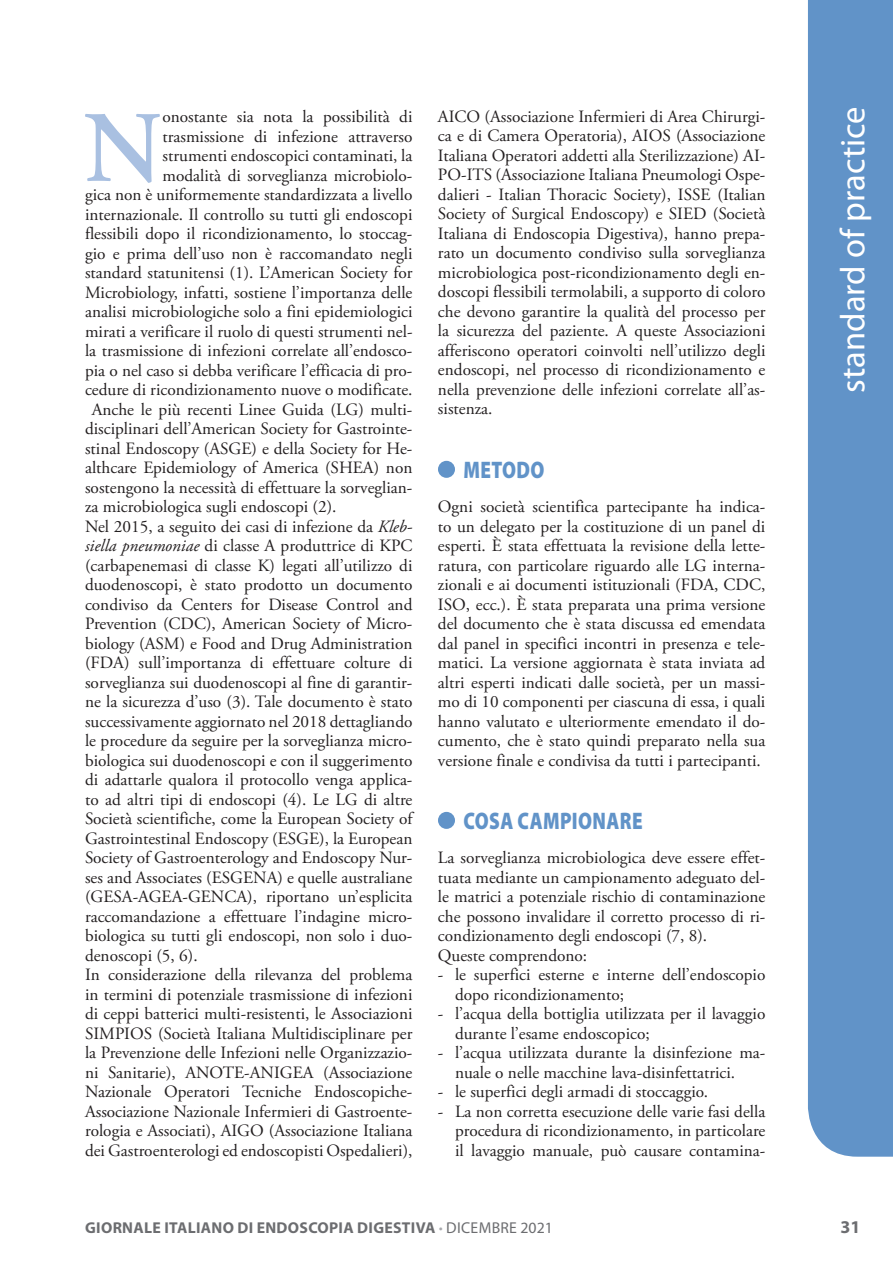
<style>
.page{position:relative;width:893px;height:1263px;background:#fff}
.page>*{position:absolute;margin:0;border:0;box-sizing:border-box;transform-origin:0 0}
.t1{font:600 100.95px "Adobe Garamond Pro";color:#a9c0e1}
.t2{font:34.5px "Myriad Pro";color:#fff}
.t3{font:900 24px "Myriad Pro";letter-spacing:.02em;color:#6193c8;scale:.8 1}
.t4{font:700 18px "Myriad Pro";color:#6c6d70}
.t5{font:17.25px/19.5px "Adobe Garamond Pro";color:#231f20}
.t6{font:700 15.75px "Myriad Pro";letter-spacing:.02em;color:#6c6d70}
.s1{font-style:italic}
.s2{color:#a8a9ad}
.s3{font-weight:400}
</style>
<div class="page">
<div style="left:808px;top:0;width:85px;height:1157px;background:#6193c8"></div>
<div style="left:438px;top:461px;width:17px;height:17px;background:#6193c8;border-radius:50%"></div>
<div style="left:438px;top:812px;width:17px;height:17px;background:#6193c8;border-radius:50%"></div>
<h1 class="t1" style="left:84px;top:91px;width:80px">N</h1>
<p class="t5" style="left:162px;top:108px;width:251px">onostante sia nota la possibilità di</p>
<p class="t5" style="left:162px;top:127px;width:251px">trasmissione di infezione attraverso</p>
<p class="t5" style="left:162px;top:147px;width:252px">strumenti endoscopici contaminati, la</p>
<p class="t5" style="left:162px;top:166px;width:251px">modalità di sorveglianza microbiolo-</p>
<p class="t5" style="left:85px;top:186px;width:329px">gica non è uniformemente standardizzata a livello</p>
<p class="t5" style="left:85px;top:205px;width:329px">internazionale. Il controllo su tutti gli endoscopi</p>
<p class="t5" style="left:85px;top:225px;width:329px">flessibili dopo il ricondizionamento, lo stoccag-</p>
<p class="t5" style="left:85px;top:244px;width:329px">gio e prima dell’uso non è raccomandato negli</p>
<p class="t5" style="left:85px;top:264px;width:329px">standard statunitensi (1). L’American Society for</p>
<p class="t5" style="left:85px;top:283px;width:329px">Microbiology, infatti, sostiene l’importanza delle</p>
<p class="t5" style="left:85px;top:303px;width:329px">analisi microbiologiche solo a fini epidemiologici</p>
<p class="t5" style="left:85px;top:322px;width:329px">mirati a verificare il ruolo di questi strumenti nel-</p>
<p class="t5" style="left:85px;top:342px;width:329px">la trasmissione di infezioni correlate all’endosco-</p>
<p class="t5" style="left:85px;top:361px;width:329px">pia o nel caso si debba verificare l’efficacia di pro-</p>
<p class="t5" style="left:85px;top:381px;width:329px">cedure di ricondizionamento nuove o modificate.</p>
<p class="t5" style="left:92px;top:400px;width:322px">Anche le più recenti Linee Guida (LG) multi-</p>
<p class="t5" style="left:85px;top:420px;width:329px">disciplinari dell’American Society for Gastrointe-</p>
<p class="t5" style="left:85px;top:439px;width:329px">stinal Endoscopy (ASGE) e della Society for He-</p>
<p class="t5" style="left:85px;top:459px;width:329px">althcare Epidemiology of America (SHEA) non</p>
<p class="t5" style="left:85px;top:478px;width:329px">sostengono la necessità di effettuare la sorveglian-</p>
<p class="t5" style="left:85px;top:498px;width:253px">za microbiologica sugli endoscopi (2).</p>
<p class="t5" style="left:85px;top:517px;width:329px">Nel 2015, a seguito dei casi di infezione da <span class="s1">Kleb-</span></p>
<p class="t5" style="left:85px;top:537px;width:329px"><span class="s1">siella pneumoniae</span> di classe A produttrice di KPC</p>
<p class="t5" style="left:85px;top:556px;width:329px">(carbapenemasi di classe K) legati all’utilizzo di</p>
<p class="t5" style="left:85px;top:575px;width:329px">duodenoscopi, è stato prodotto un documento</p>
<p class="t5" style="left:85px;top:595px;width:329px">condiviso da Centers for Disease Control and</p>
<p class="t5" style="left:85px;top:614px;width:329px">Prevention (CDC), American Society of Micro-</p>
<p class="t5" style="left:85px;top:634px;width:329px">biology (ASM) e Food and Drug Administration</p>
<p class="t5" style="left:85px;top:653px;width:329px">(FDA) sull’importanza di effettuare colture di</p>
<p class="t5" style="left:85px;top:673px;width:329px">sorveglianza sui duodenoscopi al fine di garantir-</p>
<p class="t5" style="left:85px;top:692px;width:329px">ne la sicurezza d’uso (3). Tale documento è stato</p>
<p class="t5" style="left:85px;top:712px;width:329px">successivamente aggiornato nel 2018 dettagliando</p>
<p class="t5" style="left:85px;top:731px;width:329px">le procedure da seguire per la sorveglianza micro-</p>
<p class="t5" style="left:85px;top:751px;width:329px">biologica sui duodenoscopi e con il suggerimento</p>
<p class="t5" style="left:85px;top:770px;width:329px">di adattarle qualora il protocollo venga applica-</p>
<p class="t5" style="left:85px;top:790px;width:329px">to ad altri tipi di endoscopi (4). Le LG di altre</p>
<p class="t5" style="left:85px;top:809px;width:331px">Società scientifiche, come la European Society of</p>
<p class="t5" style="left:85px;top:829px;width:329px">Gastrointestinal Endoscopy (ESGE), la European</p>
<p class="t5" style="left:85px;top:848px;width:329px">Society of Gastroenterology and Endoscopy Nur-</p>
<p class="t5" style="left:85px;top:868px;width:329px">ses and Associates (ESGENA) e quelle australiane</p>
<p class="t5" style="left:85px;top:887px;width:329px">(GESA-AGEA-GENCA), riportano un’esplicita</p>
<p class="t5" style="left:85px;top:907px;width:329px">raccomandazione a effettuare l’indagine micro-</p>
<p class="t5" style="left:85px;top:926px;width:329px">biologica su tutti gli endoscopi, non solo i duo-</p>
<p class="t5" style="left:85px;top:946px;width:114px">denoscopi (5, 6).</p>
<p class="t5" style="left:85px;top:965px;width:329px">In considerazione della rilevanza del problema</p>
<p class="t5" style="left:85px;top:985px;width:329px">in termini di potenziale trasmissione di infezioni</p>
<p class="t5" style="left:85px;top:1004px;width:329px">di ceppi batterici multi-resistenti, le Associazioni</p>
<p class="t5" style="left:85px;top:1024px;width:329px">SIMPIOS (Società Italiana Multidisciplinare per</p>
<p class="t5" style="left:85px;top:1043px;width:329px">la Prevenzione delle Infezioni nelle Organizzazio-</p>
<p class="t5" style="left:85px;top:1063px;width:329px">ni Sanitarie), ANOTE-ANIGEA (Associazione</p>
<p class="t5" style="left:85px;top:1082px;width:329px">Nazionale Operatori Tecniche Endoscopiche-</p>
<p class="t5" style="left:85px;top:1102px;width:329px">Associazione Nazionale Infermieri di Gastroente-</p>
<p class="t5" style="left:85px;top:1121px;width:329px">rologia e Associati), AIGO (Associazione Italiana</p>
<p class="t5" style="left:85px;top:1141px;width:329px">dei Gastroenterologi ed endoscopisti Ospedalieri),</p>
<p class="t5" style="left:438px;top:107px;width:329px;text-align:justify">AICO (Associazione Infermieri di Area Chirurgi&shy;ca e di Camera Operatoria), AIOS (Associazione Italiana Operatori addetti alla Sterilizzazione) AI-PO-ITS (Associazione Italiana Pneumologi Ospe&shy;dalieri - Italian Thoracic Society), ISSE (Italian Society of Surgical Endoscopy) e SIED (Società Italiana di Endoscopia Digestiva), hanno prepa&shy;rato un documento condiviso sulla sorveglianza microbiologica post-ricondizionamento degli en&shy;doscopi flessibili termolabili, a supporto di coloro che devono garantire la qualità del processo per la sicurezza del paziente. A queste Associazioni afferiscono operatori coinvolti nell’utilizzo degli endoscopi, nel processo di ricondizionamento e nella prevenzione delle infezioni correlate all’as&shy;sistenza.</p>
<h3 class="t3" style="left:463px;top:454px;width:103px">METODO</h3>
<p class="t5" style="left:438px;top:498px;width:329px;text-align:justify">Ogni società scientifica partecipante ha indica&shy;to un delegato per la costituzione di un panel di esperti. È stata effettuata la revisione della lette&shy;ratura, con particolare riguardo alle LG interna&shy;zionali e ai documenti istituzionali (FDA, CDC, ISO, ecc.). È stata preparata una prima versione del documento che è stata discussa ed emendata dal panel in specifici incontri in presenza e tele&shy;matici. La versione aggiornata è stata inviata ad altri esperti indicati dalle società, per un massi&shy;mo di 10 componenti per ciascuna di essa, i quali hanno valutato e ulteriormente emendato il do&shy;cumento, che è stato quindi preparato nella sua versione finale e condivisa da tutti i partecipanti.</p>
<h3 class="t3" style="left:463px;top:805px;width:225px">COSA CAMPIONARE</h3>
<p class="t5" style="left:438px;top:849px;width:329px">La sorveglianza microbiologica deve essere effet&shy;tuata mediante un campionamento adeguato del&shy;le matrici a potenziale rischio di contaminazione che possono invalidare il corretto processo di ri&shy;condizionamento degli endoscopi (7, 8).<br>Queste comprendono:</p>
<p class="t5" style="left:455px;top:966px;width:312px;text-indent:-17px">- le superfici esterne e interne dell’endoscopio dopo ricondizionamento;</p>
<p class="t5" style="left:455px;top:1005px;width:312px;text-indent:-17px">- l’acqua della bottiglia utilizzata per il lavaggio durante l’esame endoscopico;</p>
<p class="t5" style="left:455px;top:1044px;width:312px;text-indent:-17px">- l’acqua utilizzata durante la disinfezione ma&shy;nuale o nelle macchine lava-disinfettatrici.</p>
<p class="t5" style="left:438px;top:1083px;width:272px">- le superfici degli armadi di stoccaggio.</p>
<p class="t5" style="left:455px;top:1102px;width:312px;text-align:justify;text-indent:-17px">- La non corretta esecuzione delle varie fasi della procedura di ricondizionamento, in particolare il lavaggio manuale, può causare contamina-</p>
<h2 class="t2" style="left:832px;top:393px;width:288px;rotate:-90deg">standard of practice</h2>
<p class="t6" style="left:85px;top:1217px;width:469px">GIORNALE ITALIANO DI ENDOSCOPIA DIGESTIVA <span class="s2">∙</span> <span class="s3">DICEMBRE 2021</span></p>
<p class="t4" style="left:840px;top:1215px;width:21px">31</p>
</div>
